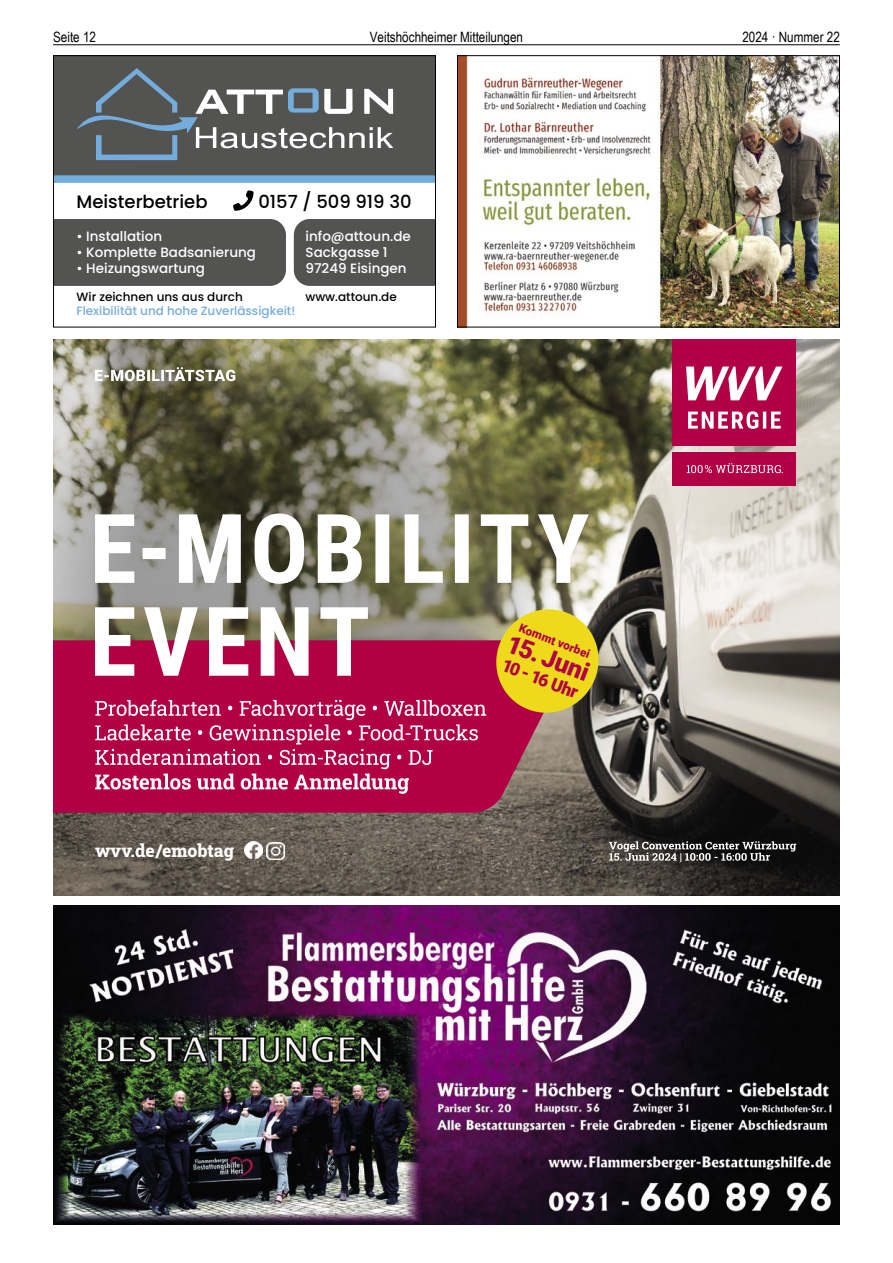
<style>
.page{position:relative;width:893px;height:1263px;background:#fff}
.page>*{position:absolute;margin:0;border:0;box-sizing:border-box;transform-origin:0 0}
.t1{font:900 24.9px "Roboto";color:#b10044}
.t2{font:500 18px "Poppins";color:#000}
.t3{font:800 17.55px "Roboto Slab";color:#fff}
.t4{font:900 17.55px "Roboto";color:#b10044}
.t5{font:14.25px "Arial Narrow";color:#000}
.t6{font:500 13.5px/16.2px "Poppins";color:#fff}
.t7{font:500 12px "Poppins";color:#000}
.t8{font:500 12px "Poppins";color:#74acdc}
.t9{font:900 11.7px "Roboto";color:#b10044}
</style>
<div class="page">
<hr style="left:53px;top:44px;width:787px;height:1px;background:#000">
<img style="left:53px;top:906px;width:787px;height:319px">
<svg style="left:55px;top:57px;width:379px;height:126px;background:#586167"></svg>
<svg style="left:77px;top:68px;width:316px;height:92px;background:#676b6e"></svg>
<svg style="left:233px;top:190px;width:21px;height:21px"></svg>
<div style="left:294px;top:219px;width:140px;height:67px;background:#535352"></div>
<div style="left:55px;top:219px;width:231px;height:67px;background:#535352"></div>
<div style="left:53px;top:55px;width:383px;height:272px;border:1px solid #000"></div>
<img style="left:617px;top:339px;width:223px;height:557px">
<svg style="left:53px;top:339px;width:564px;height:557px;background:#74715c"></svg>
<div style="left:672px;top:452px;width:124px;height:34px;background:#b10045"></div>
<svg style="left:687px;top:463px;width:96px;height:10px"></svg>
<div style="left:672px;top:339px;width:124px;height:107px;background:#b10045"></div>
<svg style="left:686px;top:366px;width:96px;height:34px"></svg>
<svg style="left:688px;top:411px;width:93px;height:18px"></svg>
<svg style="left:88px;top:339px;width:151px;height:101px;background:#726f56"></svg>
<svg style="left:53px;top:640px;width:527px;height:173px;background:#a90a45"></svg>
<svg style="left:95px;top:513px;width:494px;height:71px"></svg>
<img style="left:245px;top:841px;width:17px;height:18px">
<img style="left:267px;top:842px;width:17px;height:17px">
<svg style="left:609px;top:841px;width:187px;height:21px;background:#5b5958"></svg>
<svg style="left:95px;top:602px;width:511px;height:192px;background:#b85667"></svg>
<img style="left:459px;top:57px;width:379px;height:268px">
<div style="left:457px;top:55px;width:383px;height:272px;border:1px solid #000"></div>
<p class="t5" style="left:53px;top:27px;width:44px">Seite 12</p>
<p class="t5" style="left:370px;top:27px;width:155px">Veitshöchheimer Mitteilungen</p>
<p class="t5" style="left:742px;top:27px;width:99px">2024 · Nummer 22</p>
<h2 class="t2" style="left:77px;top:191px;width:133px">Meisterbetrieb</h2>
<h2 class="t2" style="left:258px;top:191px;width:155px">0157 / 509 919 30</h2>
<p class="t6" style="left:305px;top:228px;width:107px">info@attoun.de<br>Sackgasse 1<br>97249 Eisingen</p>
<p class="t6" style="left:77px;top:228px;width:87px">• Installation</p>
<p class="t6" style="left:77px;top:244px;width:181px">• Komplette Badsanierung</p>
<p class="t6" style="left:77px;top:260px;width:130px">• Heizungswartung</p>
<p class="t7" style="left:77px;top:289px;width:168px">Wir zeichnen uns aus durch</p>
<p class="t8" style="left:77px;top:304px;width:220px">Flexibilität und hohe Zuverlässigkeit!</p>
<p class="t7" style="left:306px;top:289px;width:93px">www.attoun.de</p>
<p class="t3" style="left:95px;top:839px;width:141px">wvv.de /emobtag</p>
<p class="t9" style="left:522px;top:620px;width:77px;rotate:21deg">Kommt vorbei</p>
<h1 class="t1" style="left:514px;top:626px;width:87px;rotate:21deg">15. Juni</h1>
<p class="t4" style="left:507px;top:653px;width:82px;rotate:21deg">10 - 16 Uhr</p>
</div>
